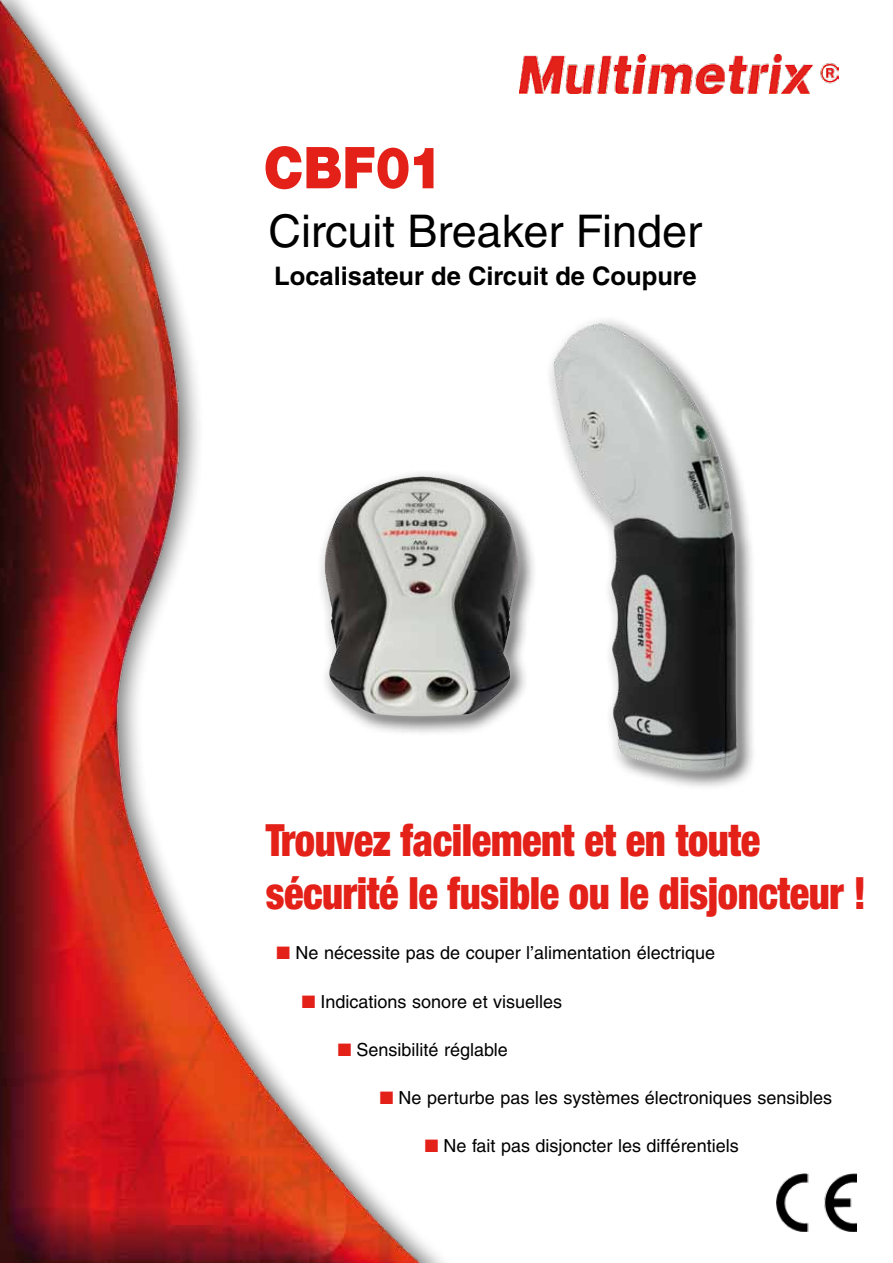
<style>
.page{position:relative;width:893px;height:1263px;background:#fff}
.page>*{position:absolute;margin:0;border:0;box-sizing:border-box;transform-origin:0 0}
.t1{font:900 57.75px "Helvetica Neue LT Std";color:#e32119;scale:.91 1}
.t2{font:45px "Helvetica LT Std";color:#000}
.t3{font:900 condensed 44.55px/52.5px "Helvetica Neue LT Std";letter-spacing:-.01em;color:#e32119;scale:.91 1}
.t4{font:700 25.5px "Helvetica LT Std";color:#000}
.t5{font:18px "Helvetica";color:#000}
.s1{color:#e32119}
.s2{font-family:"Helvetica LT Std"}
</style>
<div class="page">
<div style="left:317px;top:469px;width:221px;height:267px;background:#000;opacity:.75"></div>
<div style="left:315px;top:467px;width:213px;height:259px;background:#fff;opacity:.75"></div>
<img style="left:460px;top:477px;width:59px;height:239px">
<div style="left:545px;top:315px;width:211px;height:476px;background:#000;opacity:.75"></div>
<div style="left:544px;top:314px;width:202px;height:466px;background:#fff;opacity:.75"></div>
<img style="left:553px;top:323px;width:184px;height:448px">
<img style="left:519px;top:54px;width:320px;height:40px">
<img style="left:776px;top:1173px;width:81px;height:58px">
<div style="left:0;top:0;width:460px;height:1263px;background:#000;opacity:.5"></div>
<img style="left:0;top:0;width:436px;height:1263px">
<h1 class="t1" style="left:264px;top:133px;width:199px">CBF01</h1>
<h2 class="t2" style="left:268px;top:205px;width:435px">Circuit Breaker Finder</h2>
<h3 class="t4" style="left:274px;top:260px;width:424px">Localisateur de Circuit de Coupure</h3>
<h3 class="t3" style="left:266px;top:813px;width:661px">Trouvez facilement et en toute sécurité le fusible ou le disjoncteur !</h3>
<p class="t5" style="left:276px;top:942px;width:440px"><span class="s1">■</span> Ne nécessite pas de cou<span class="s2">per l’al</span>imentation électrique</p>
<p class="t5" style="left:302px;top:991px;width:262px"><span class="s1">■</span> Indications sonore et visuelles</p>
<p class="t5" style="left:338px;top:1039px;width:171px"><span class="s1">■</span> Sensibilité réglable</p>
<p class="t5" style="left:380px;top:1087px;width:454px"><span class="s1">■</span> Ne perturbe pas les systèmes électroniques sensibles</p>
<p class="t5" style="left:425px;top:1136px;width:315px"><span class="s1">■</span> Ne fait pas disjoncter les différentiels</p>
</div>
